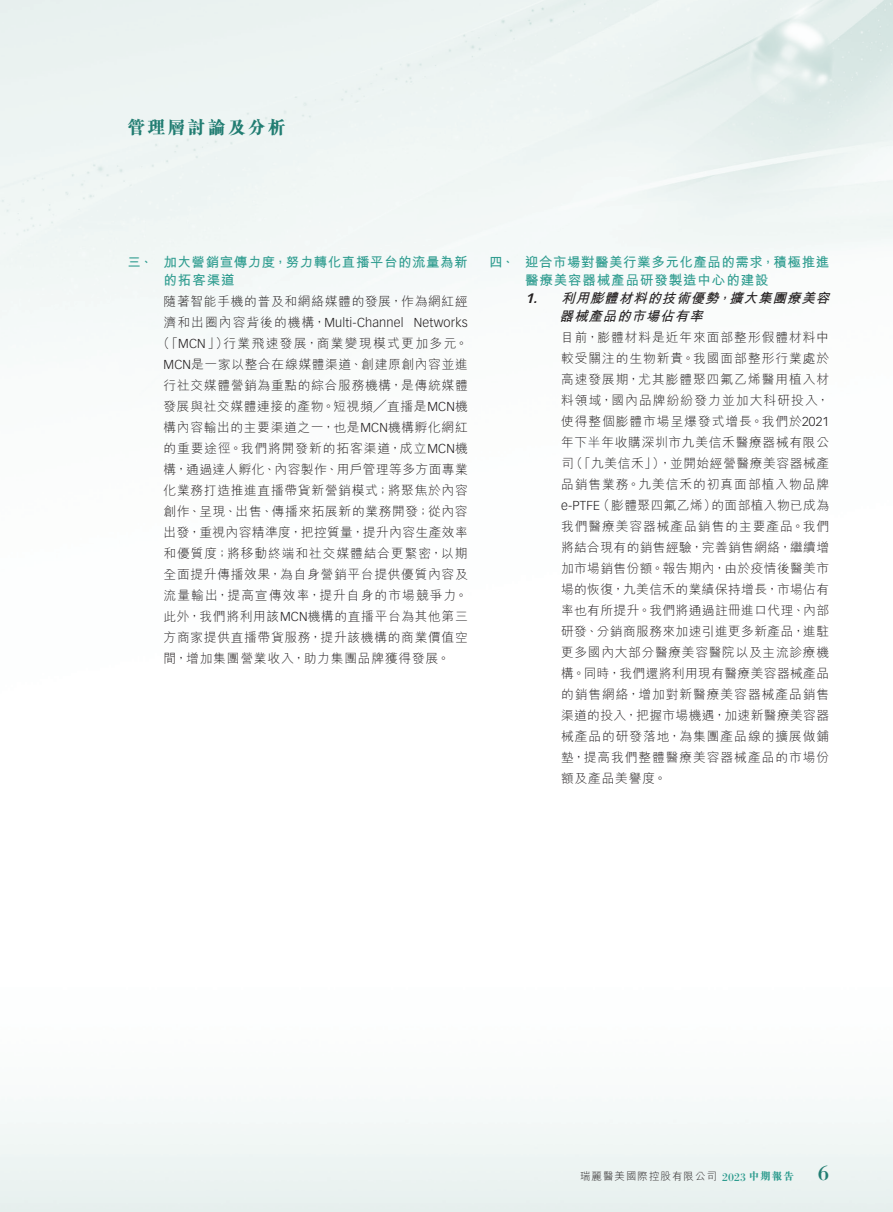
<style>
.page{position:relative;width:893px;height:1212px;background:#fff}
.page>*{position:absolute;margin:0;border:0;box-sizing:border-box;transform-origin:0 0}
.t1{font:22.5px "Bodoni Std";color:#217d72}
.t2{font:800 18px "M Sung HK";letter-spacing:.11em;color:#217d72}
.t3{font:700 13.5px "M Hei HK";letter-spacing:.04em;color:#2e9c8f}
.t4{font:italic 700 13.5px "M Hei HK";color:#231f20}
.t5{font:700 13.5px "M Hei HK";letter-spacing:.065em;color:#2e9c8f}
.t6{font:italic 700 13.5px "Vectora LT Std";color:#231f20}
.t7{font:300 12.75px/21px "M Hei HK";letter-spacing:.055em;color:#231f20;text-align:justify}
.t8{font:300 12.75px/21px "M Hei HK";letter-spacing:.075em;color:#231f20;text-align:right}
.t9{font:300 12.75px "Vectora LT Std";letter-spacing:.015em;color:#231f20}
.t10{font:300 12.75px "M Hei HK";letter-spacing:.03em;color:#231f20}
.t11{font:300 12.75px "M Hei HK";letter-spacing:.105em;color:#231f20}
.t12{font:12px "Bodoni Std";color:#2e9c8f}
.t13{font:300 10.5px "M Hei HK";letter-spacing:.095em;color:#231f20}
.t14{font:800 10.5px "M Sung HK";color:#2e9c8f}
.s1{font-family:"M Hei HK"}
.s2{font-family:"Vectora LT Std"}
</style>
<div class="page">
<h2 class="t2" style="left:128px;top:118px;width:160px">管理層討論及分析</h2>
<p class="t3" style="left:128px;top:252px;width:27px">三、</p>
<p class="t3" style="left:164px;top:252px;width:306px">加大營銷宣傳力度，努力轉化直播平台的流量為新</p>
<p class="t3" style="left:164px;top:270px;width:73px">的拓客渠道</p>
<p class="t7" style="left:164px;top:291px;width:306px">隨著智能手機的普及和網絡媒體的發展，作為網紅經</p>
<p class="t9" style="left:414px;top:315px;width:55px">Networks</p>
<p class="t9" style="left:164px;top:315px;width:242px"><span class="s1">濟和出圈內容背後的機構，</span>Multi-Channel</p>
<p class="t11" style="left:223px;top:337px;width:246px">行業飛速發展，商業變現模式更加多元。</p>
<p class="t7" style="left:164px;top:333px;width:306px;text-align:left;text-indent:-6px">（「<span class="s2">MCN</span>」）<br><span class="s2">MCN</span>是一家以整合在線媒體渠道、創建原創內容並進行社交媒體營銷為重點的綜合服務機構，是傳統媒體發展與社交媒體連接的產物。短視頻╱直播是<span class="s2">MCN</span>機構內容輸出的主要渠道之一，也是<span class="s2">MCN</span>機構孵化網紅的重要途徑。我們將開發新的拓客渠道，成立<span class="s2">MCN</span>機構，通過達人孵化、內容製作、用戶管理等多方面專業化業務打造推進直播帶貨新營銷模式；將聚焦於內容創作、呈現、出售、傳播來拓展新的業務開發；從內容出發，重視內容精準度，把控質量，提升內容生產效率和優質度；將移動終端和社交媒體結合更緊密，以期全面提升傳播效果，為自身營銷平台提供優質內容及流量輸出，提高宣傳效率，提升自身的市場競爭力。此外，我們將利用該<span class="s2">MCN</span>機構的直播平台為其他第三方商家提供直播帶貨服務，提升該機構的商業價值空間，增加集團營業收入，助力集團品牌獲得發展。</p>
<p class="t3" style="left:489px;top:252px;width:27px">四、</p>
<p class="t3" style="left:525px;top:252px;width:306px">迎合市場對醫美行業多元化產品的需求，積極推進</p>
<p class="t5" style="left:525px;top:270px;width:245px">醫療美容器械產品研發製造中心的建設</p>
<p class="t4" style="left:561px;top:288px;width:274px">利用膨體材料的技術優勢擴大集團療美容</p>
<p class="t6" style="left:525px;top:290px;width:18px">1.</p>
<p class="t4" style="left:717px;top:288px;width:20px">，</p>
<p class="t4" style="left:560px;top:306px;width:149px">器械產品的市場佔有率</p>
<p class="t8" style="left:561px;top:327px;width:270px">目前，膨體材料是近年來面部整形假體材料中較受關注的生物新貴。我國面部整形行業處於高速發展期，尤其膨體聚四氟乙烯醫用植入材料領域，國內品牌紛紛發力並加大科研投入，使得整個膨體市場呈爆發式增長。我們於<span class="s2">2021</span>年下半年收購深圳市九美信禾醫療器械有限公，並開始經營醫療美容器械產</p>
<p class="t7" style="left:570px;top:453px;width:96px">（「九美信禾」）</p>
<p class="t7" style="left:561px;top:453px;width:14px">司</p>
<p class="t8" style="left:561px;top:474px;width:270px">品銷售業務。九美信禾的初真面部植入物品牌</p>
<p class="t10" style="left:711px;top:499px;width:119px">的面部植入物已成為</p>
<p class="t10" style="left:597px;top:499px;width:121px">（膨體聚四氟乙烯）</p>
<p class="t9" style="left:561px;top:498px;width:41px">-e PTFE</p>
<p class="t7" style="left:561px;top:516px;width:270px">我們醫療美容器械產品銷售的主要產品。我們將結合現有的銷售經驗，完善銷售網絡，繼續增加市場銷售份額。報告期內，由於疫情後醫美市場的恢復，九美信禾的業績保持增長，市場佔有率也有所提升。我們將通過註冊進口代理、內部研發、分銷商服務來加速引進更多新產品，進駐更多國內大部分醫療美容醫院以及主流診療機構。同時，我們還將利用現有醫療美容器械產品的銷售網絡，增加對新醫療美容器械產品銷售渠道的投入，把握市場機遇，加速新醫療美容器械產品的研發落地，為集團產品線的擴展做鋪墊，提高我們整體醫療美容器械產品的市場份額及產品美譽度。</p>
<p class="t13" style="left:580px;top:1171px;width:138px">瑞麗醫美國際控股有限公司</p>
<p class="t14" style="left:749px;top:1171px;width:46px">中期報告</p>
<p class="t12" style="left:722px;top:1169px;width:25px">2023</p>
<h1 class="t1" style="left:818px;top:1159px;width:13px">6</h1>
</div>
